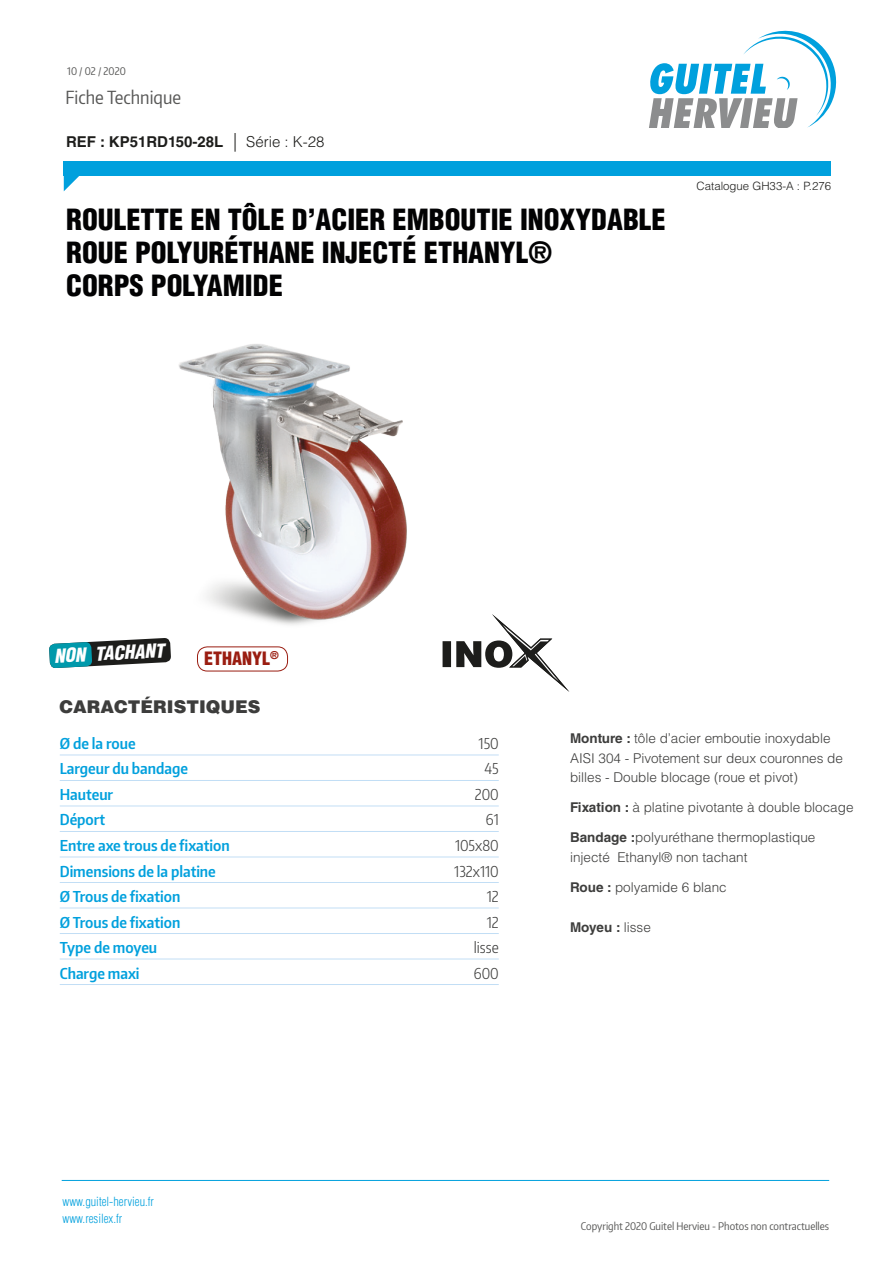
<style>
.page{position:relative;width:893px;height:1263px;background:#fff}
.page>*{position:absolute;margin:0;border:0;box-sizing:border-box;transform-origin:0 0}
.t1{font:900 condensed 28.5px/33px "Helvetica LT Std";color:#020203}
.t2{font:italic 900 condensed 18.75px "Helvetica LT Std";color:#fff}
.t3{font:18px "Encode Sans Condensed";color:#575756}
.t4{font:900 condensed 18px "Helvetica LT Std";color:#9a1d11}
.t5{font:900 17.55px "Helvetica LT Std";color:#3d3d3c}
.t6{font:600 15px "Encode Sans Condensed";color:#00a0dd}
.t7{font:300 15px "Encode Sans Condensed";color:#3d3d3c}
.t8{font:700 15px "Helvetica LT Std";color:#1d1d1b}
.t9{font:300 13.5px/19.5px "Helvetica LT Std";color:#3d3d3c}
.t10{font:700 13.5px "Helvetica LT Std";letter-spacing:-.005em;color:#3d3d3c}
.t11{font:300 condensed 12.3px/16.6px "Helvetica LT Std";color:#00a0dd}
.t12{font:300 11.4px "Helvetica LT Std";color:#1d1d1b}
.t13{font:10.5px "Encode Sans Condensed";color:#575756}
.t14{font:900 condensed 10.5px "Helvetica LT Std";color:#9a1d11}
.s1{font-weight:300;font-stretch:condensed;font-size:18.6px}
.s2{font-weight:300}
.s3{font-weight:700}
</style>
<div class="page">
<svg style="left:649px;top:31px;width:187px;height:97px"></svg>
<div style="left:64px;top:161px;width:767px;height:15px;background:#00a0dd"></div>
<svg style="left:64px;top:176px;width:15px;height:15px"></svg>
<hr style="left:62px;top:1180px;width:767px;height:1px;background:#00a0dd">
<svg style="left:443px;top:614px;width:126px;height:78px"></svg>
<div style="left:197px;top:646px;width:91px;height:25px;border:1px solid #9a1d11;border-radius:10px"></div>
<svg style="left:49px;top:640px;width:102px;height:28px"></svg>
<hr style="left:60px;top:755px;width:439px;height:1px;background:#c2def5">
<hr style="left:60px;top:780px;width:439px;height:1px;background:#c2def5">
<hr style="left:60px;top:806px;width:439px;height:1px;background:#c2def5">
<hr style="left:60px;top:831px;width:439px;height:1px;background:#c2def5">
<hr style="left:60px;top:857px;width:439px;height:1px;background:#c2def5">
<hr style="left:60px;top:882px;width:439px;height:1px;background:#c2def5">
<hr style="left:60px;top:908px;width:439px;height:1px;background:#c2def5">
<hr style="left:60px;top:933px;width:439px;height:1px;background:#c2def5">
<hr style="left:60px;top:959px;width:439px;height:1px;background:#c2def5">
<hr style="left:60px;top:984px;width:439px;height:1px;background:#c2def5">
<img style="left:113px;top:344px;width:355px;height:319px">
<p class="t13" style="left:67px;top:64px;width:60px">10 / 02 / 2020</p>
<h3 class="t3" style="left:65px;top:85px;width:117px">Fiche Technique</h3>
<p class="t8" style="left:66px;top:132px;width:260px">REF : KP51RD150-28L <span class="s1">|</span> <span class="s2">Série : K-28</span></p>
<p class="t1" style="left:66px;top:203px;width:601px">ROULETTE EN TÔLE D’ACIER EMBOUTIE INOXYDABLE<br>ROUE POLYURÉTHANE INJECTÉ ETHANYL®</p>
<p class="t1" style="left:66px;top:269px;width:218px">CORPS POLYAMIDE</p>
<p class="t12" style="left:697px;top:179px;width:136px">Catalogue GH33-A : P.276</p>
<p class="t2" style="left:54px;top:644px;width:112px;rotate:-3deg">NON TACHANT</p>
<p class="t14" style="left:270px;top:648px;width:10px">®</p>
<p class="t4" style="left:204px;top:647px;width:67px">ETHANYL</p>
<p class="t5" style="left:60px;top:696px;width:202px">CARACTÉRISTIQUES</p>
<p class="t6" style="left:60px;top:733px;width:77px">Ø de la roue</p>
<p class="t7" style="left:479px;top:733px;width:22px">150</p>
<p class="t6" style="left:60px;top:759px;width:130px">Largeur du bandage</p>
<p class="t7" style="left:484px;top:759px;width:16px">45</p>
<p class="t6" style="left:60px;top:784px;width:55px">Hauteur</p>
<p class="t7" style="left:475px;top:784px;width:25px">200</p>
<p class="t6" style="left:60px;top:810px;width:47px">Déport</p>
<p class="t7" style="left:486px;top:810px;width:14px">61</p>
<p class="t6" style="left:60px;top:835px;width:171px">Entre axe trous de fixation</p>
<p class="t7" style="left:455px;top:835px;width:45px">105x80</p>
<p class="t6" style="left:60px;top:861px;width:158px">Dimensions de la platine</p>
<p class="t7" style="left:454px;top:861px;width:46px">132x110</p>
<p class="t6" style="left:60px;top:886px;width:122px">Ø Trous de fixation</p>
<p class="t7" style="left:487px;top:886px;width:14px">12</p>
<p class="t6" style="left:60px;top:912px;width:122px">Ø Trous de fixation</p>
<p class="t7" style="left:487px;top:912px;width:14px">12</p>
<p class="t6" style="left:60px;top:937px;width:99px">Type de moyeu</p>
<p class="t7" style="left:474px;top:937px;width:26px">lisse</p>
<p class="t6" style="left:60px;top:963px;width:81px">Charge maxi</p>
<p class="t7" style="left:474px;top:963px;width:26px">600</p>
<p class="t9" style="left:570px;top:728px;width:274px"><span class="s3">Monture :</span> tôle d’acier emboutie inoxydable<br>AISI 304 - Pivotement sur deux couronnes de billes - Double blocage (roue et pivot)</p>
<p class="t9" style="left:570px;top:797px;width:285px"><span class="s3">Fixation :</span> à platine pivotante à double blocage</p>
<p class="t9" style="left:570px;top:827px;width:247px"><span class="s3">Bandage :</span>polyuréthane thermoplastique injecté Ethanyl® non tachant</p>
<p class="t9" style="left:570px;top:877px;width:158px"><span class="s3">Roue :</span> polyamide 6 blanc</p>
<p class="t10" style="left:570px;top:919px;width:82px">Moyeu : <span class="s2">lisse</span></p>
<p class="t11" style="left:63px;top:1193px;width:93px">www.guitel-hervieu.fr www.resilex.fr</p>
<p class="t13" style="left:581px;top:1219px;width:250px">Copyright 2020 Guitel Hervieu - Photos non contractuelles</p>
</div>
